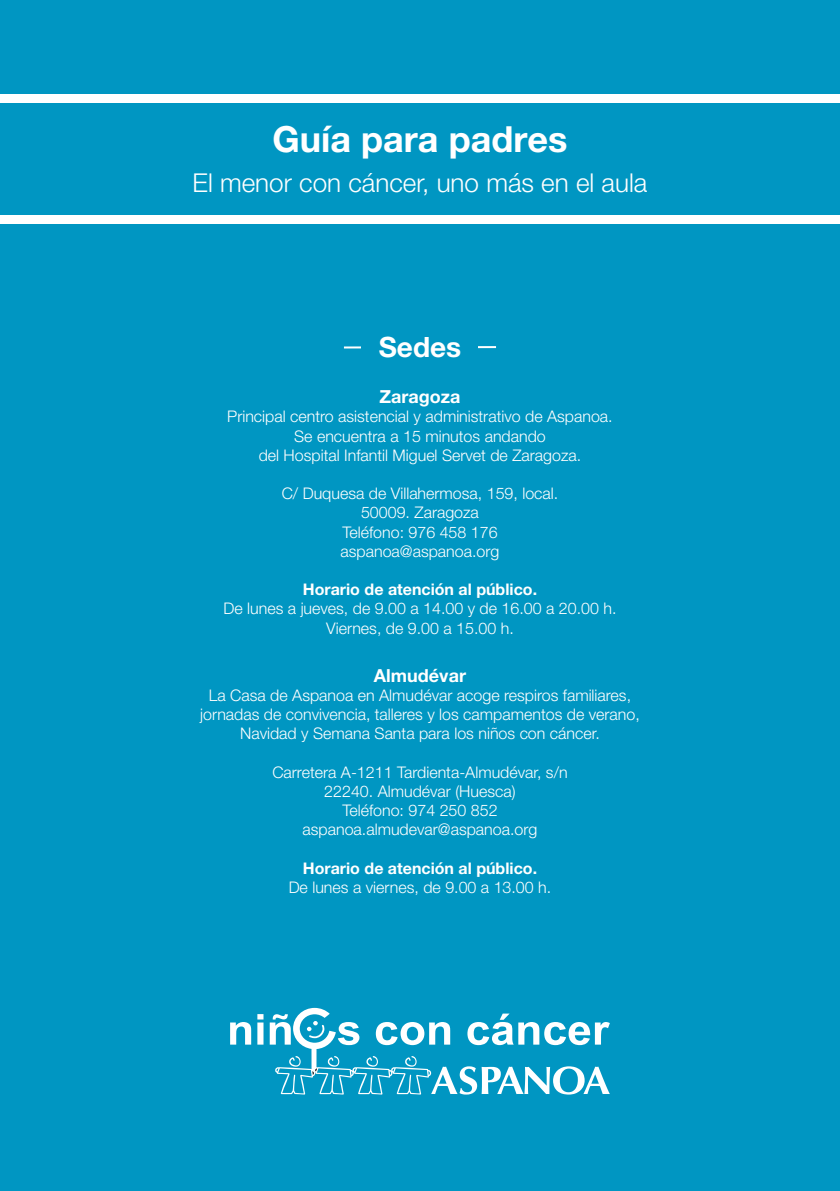
<style>
.page{position:relative;width:840px;height:1191px;background:#fff}
.page>*{position:absolute;margin:0;border:0;box-sizing:border-box;transform-origin:0 0}
.t1{font:700 36px "Helvetica Neue LT Pro";color:#fff}
.t2{font:700 28px "Helvetica Neue LT Pro";color:#fff}
.t3{font:300 26px "Helvetica Neue LT Pro";color:#fff}
.t4{font:700 18px "Helvetica Neue LT Pro";color:#fff}
.t5{font:300 16px/19.2px "Helvetica Neue LT Pro";color:#fff;text-align:center}
.t6{font:700 16px "Helvetica Neue LT Pro";color:#fff}
</style>
<div class="page">
<div style="left:0;top:0;width:839px;height:1191px;background:#0096c2"></div>
<div style="left:0;top:215px;width:839px;height:9px;background:#fff"></div>
<div style="left:0;top:94px;width:839px;height:9px;background:#fff"></div>
<hr style="left:344px;top:346px;width:151px;height:2px;background:#fff">
<div style="left:361px;top:336px;width:117px;height:23px;background:#0096c2"></div>
<svg style="left:230px;top:1022px;width:21px;height:22px"></svg>
<svg style="left:257px;top:1014px;width:6px;height:30px"></svg>
<svg style="left:269px;top:1008px;width:340px;height:86px"></svg>
<h1 class="t1" style="left:272px;top:117px;width:296px">Guía para padres</h1>
<h3 class="t3" style="left:192px;top:167px;width:456px">El menor con cáncer, uno más en el aula</h3>
<h2 class="t2" style="left:378px;top:329px;width:84px">Sedes</h2>
<p class="t4" style="left:379px;top:385px;width:82px">Zaragoza</p>
<p class="t5" style="left:227px;top:407px;width:386px">Principal centro asistencial y administrativo de Aspanoa.<br>Se encuentra a 15 minutos andando<br>del Hospital Infantil Miguel Servet de Zaragoza.</p>
<p class="t5" style="left:281px;top:483px;width:278px">C/ Duquesa de Villahermosa, 159, local.<br>50009. Zaragoza<br>Teléfono: 976 458 176 aspanoa@aspanoa.org</p>
<p class="t6" style="left:303px;top:579px;width:236px">Horario de atención al público.</p>
<p class="t5" style="left:223px;top:599px;width:394px">De lunes a jueves, de 9.00 a 14.00 y de 16.00 a 20.00 h.<br>Viernes, de 9.00 a 15.00 h.</p>
<p class="t4" style="left:374px;top:664px;width:93px">Almudévar</p>
<p class="t5" style="left:200px;top:685px;width:441px">La Casa de Aspanoa en Almudévar acoge respiros familiares, jornadas de convivencia, talleres y los campamentos de verano,<br>Navidad y Semana Santa para los niños con cáncer.</p>
<p class="t5" style="left:272px;top:762px;width:296px">Carretera A-1211 Tardienta-Almudévar, s/n<br>22240. Almudévar (Huesca)<br>Teléfono: 974 250 852 aspanoa.almudevar@aspanoa.org</p>
<p class="t6" style="left:303px;top:858px;width:236px">Horario de atención al público.</p>
<p class="t5" style="left:288px;top:877px;width:264px">De lunes a viernes, de 9.00 a 13.00 h.</p>
</div>
